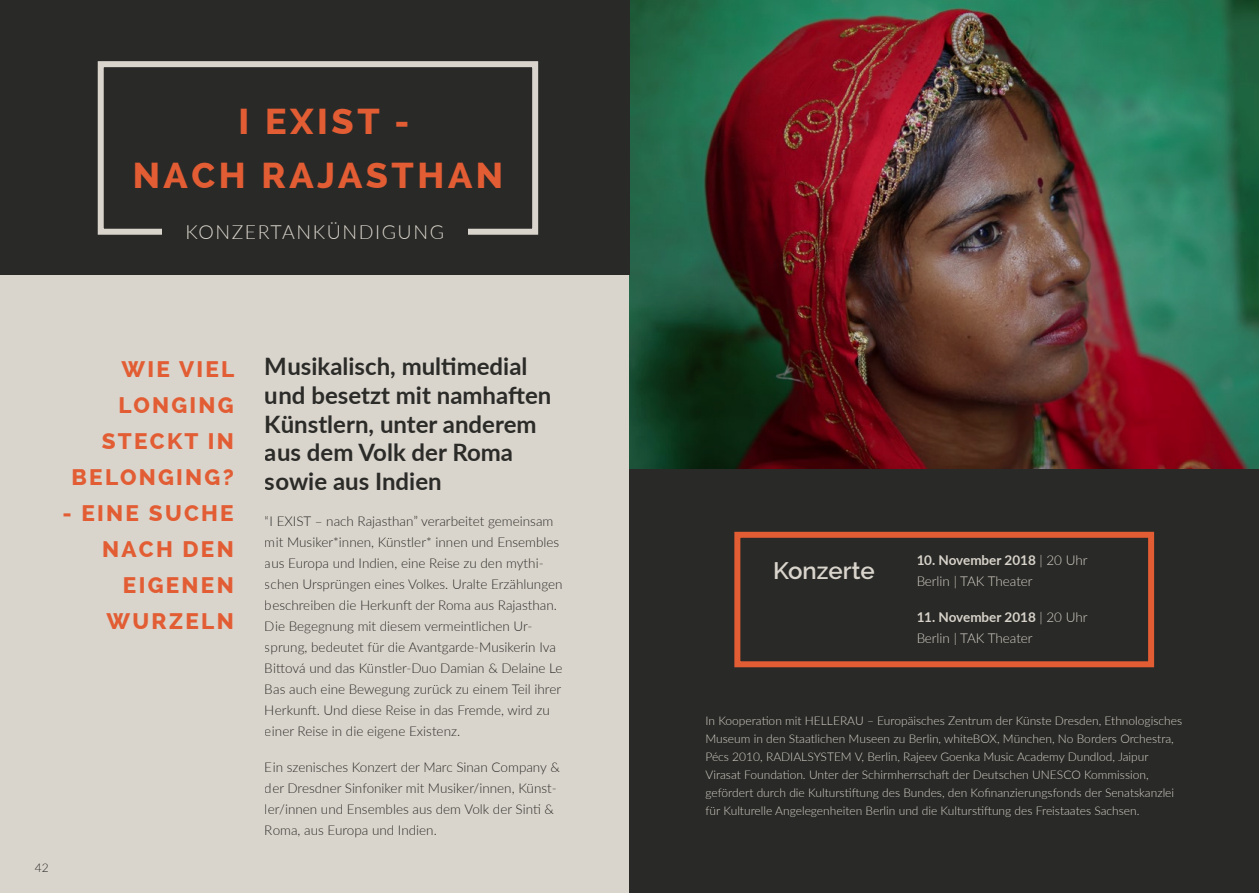
<style>
.page{position:relative;width:1259px;height:893px;background:#dad5cc}
.page>*{position:absolute;margin:0;border:0;box-sizing:border-box;transform-origin:0 0}
.t1{font:800 36px/54px "Raleway";letter-spacing:.1em;color:#e25d34;text-align:center}
.t2{font:24px/28.8px "Lato Bold 2";color:#292927}
.t3{font:600 24px "Raleway";color:#dad5cc}
.t4{font:800 22.5px/36px "Raleway";letter-spacing:.1em;color:#e25d34;text-align:right}
.t5{font:19.5px "Lato Light 2";letter-spacing:.08em;color:#dad5cc}
.t6{font:300 13.5px/21px "Lato";color:#292927}
.t7{font:13.5px "Lato Light 2";color:#292927}
.t8{font:300 13.5px/21px "Lato";color:#dad5cc}
.t9{font:12px/18px "Lato Light 2";color:#dad5cc}
.t10{font:300 12px "Lato";color:#292927}
.s1{font-weight:700}
</style>
<div class="page">
<img style="left:629px;top:0;width:630px;height:469px">
<div style="left:0;top:0;width:629px;height:274px;background:#292927"></div>
<div style="left:98px;top:61px;width:440px;height:174px;border:6px solid #dad5cc"></div>
<div style="left:629px;top:469px;width:630px;height:424px;background:#292927"></div>
<div style="left:162px;top:223px;width:305px;height:26px;background:#292927"></div>
<div style="left:734px;top:532px;width:420px;height:135px;border:6px solid #e25d34"></div>
<h1 class="t1" style="left:133px;top:94px;width:372px">I EXIST -<br>NACH RAJASTHAN</h1>
<h3 class="t5" style="left:185px;top:219px;width:260px">KONZERTANKÜNDIGUNG</h3>
<h3 class="t4" style="left:72px;top:351px;width:164px">WIE VIEL<br>LONGING<br>STECKT IN<br>BELONGING?</h3>
<h3 class="t4" style="left:62px;top:495px;width:173px">- EINE SUCHE<br>NACH DEN<br>EIGENEN<br>WURZELN</h3>
<p class="t10" style="left:35px;top:859px;width:15px">42</p>
<h2 class="t2" style="left:265px;top:351px;width:288px">Musikalisch, multimedial und besetzt mit namhaften<br>Künstlern, unter anderem aus dem Volk der Roma sowie aus Indien</h2>
<p class="t6" style="left:265px;top:510px;width:299px">“I EXIST – nach Rajasthan” verarbeitet gemeinsam mit Musiker*innen, Künstler* innen und Ensembles aus Europa und Indien, eine Reise zu den mythi&shy;schen Ursprüngen eines Volkes. Uralte Erzählungen</p>
<p class="t7" style="left:265px;top:596px;width:294px">beschreiben die Herkunft der Roma aus Rajasthan.</p>
<p class="t6" style="left:265px;top:615px;width:292px">Die Begegnung mit diesem vermeintlichen Ur&shy;sprung, bedeutet für die Avantgarde-Musikerin Iva</p>
<p class="t7" style="left:265px;top:659px;width:299px">Bittová und das Künstler-Duo Damian &amp; Delaine Le</p>
<p class="t6" style="left:265px;top:678px;width:298px">Bas auch eine Bewegung zurück zu einem Teil ihrer</p>
<p class="t7" style="left:265px;top:701px;width:286px">Herkunft. Und diese Reise in das Fremde, wird zu</p>
<p class="t6" style="left:265px;top:720px;width:197px">einer Reise in die eigene Existenz.</p>
<p class="t7" style="left:265px;top:758px;width:296px">Ein szenisches Konzert der Marc Sinan Company &amp;</p>
<p class="t6" style="left:265px;top:777px;width:293px">der Dresdner Sinfoniker mit Musiker/innen, Künst-</p>
<p class="t7" style="left:265px;top:800px;width:290px">ler/innen und Ensembles aus dem Volk der Sinti &amp;</p>
<p class="t6" style="left:265px;top:819px;width:173px">Roma, aus Europa und Indien.</p>
<h2 class="t3" style="left:773px;top:557px;width:103px">Konzerte</h2>
<p class="t8" style="left:916px;top:549px;width:173px"><span class="s1">10. November 2018</span> | 20 Uhr<br>Berlin | TAK Theater</p>
<p class="t8" style="left:916px;top:606px;width:173px"><span class="s1">11. November 2018</span> | 20 Uhr<br>Berlin | TAK Theater</p>
<p class="t9" style="left:705px;top:711px;width:478px">In Kooperation mit HELLERAU – Europäisches Zentrum der Künste Dresden, Ethnologisches Museum in den Staatlichen Museen zu Berlin, whiteBOX, München, No Borders Orchestra, Pécs 2010, RADIALSYSTEM V, Berlin, Rajeev Goenka Music Academy Dundlod, Jaipur Virasat Foundation. Unter der Schirmherrschaft der Deutschen UNESCO Kommission, gefördert durch die Kulturstiftung des Bundes, den Kofinanzierungsfonds der Senatskanzlei für Kulturelle Angelegenheiten Berlin und die Kulturstiftung des Freistaates Sachsen.</p>
</div>
